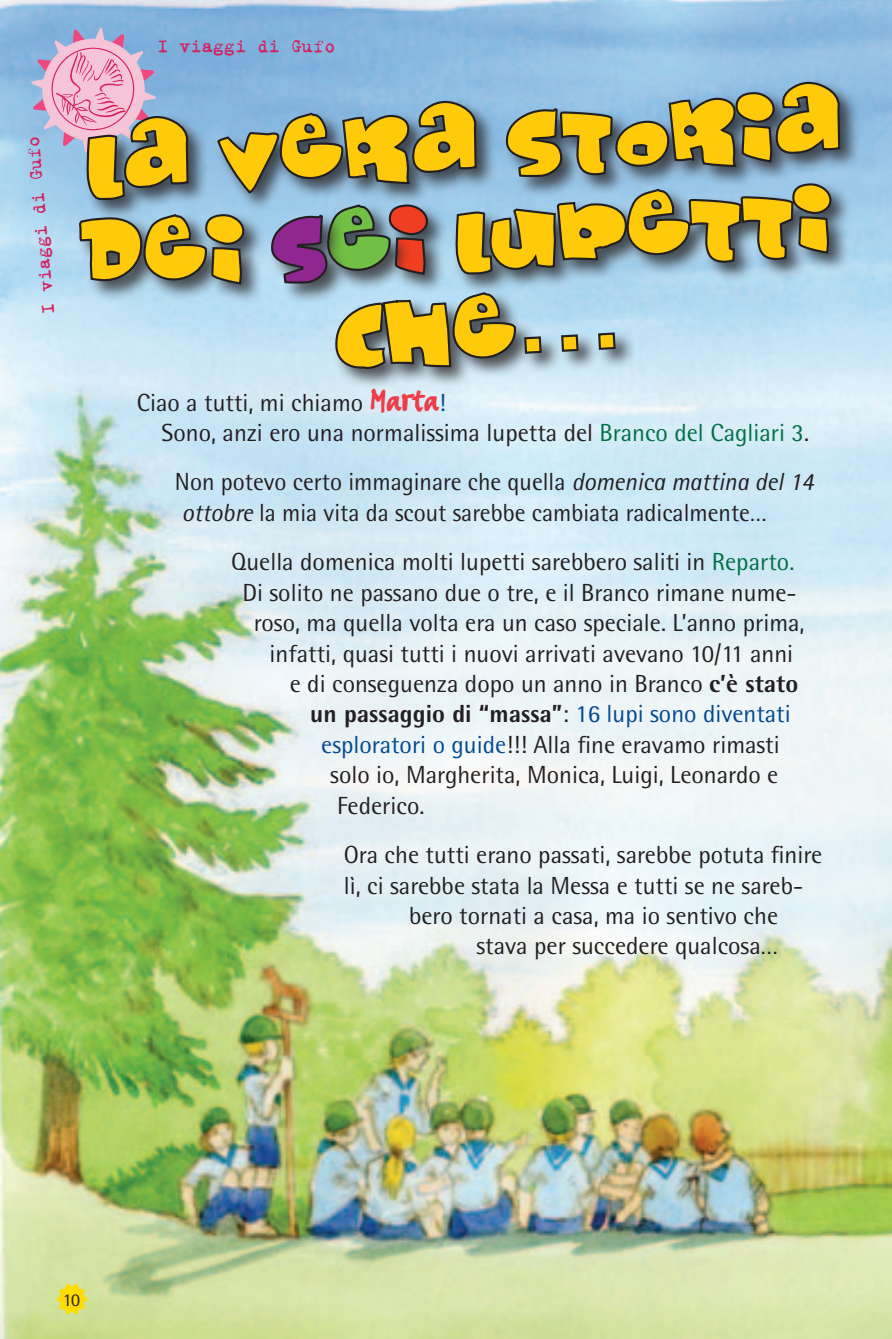
<style>
.page{position:relative;width:892px;height:1339px;background:#fff}
.page>*{position:absolute;margin:0;border:0;box-sizing:border-box;transform-origin:0 0}
.t1{font:24.75px/30.4px "Rotis Semi Sans";color:#231f20}
.t2{font:800 24.75px "Rotis Semi Sans";color:#231f20}
.t3{font:20.25px "Trixie";color:#d51e5d}
.t4{font:18px "Rotis Semi Sans";color:#231f20}
.s1{font-family:"Anna Erikrighthand";font-size:40.5px;color:#ee3d49}
.s2{color:#01498e}
.s3{color:#016f45}
.s4{font-style:italic}
.s5{font-weight:800}
.s6{font-weight:400}
.s7{font-weight:400;color:#01498e}
</style>
<div class="page">
<img style="left:0;top:0;width:892px;height:1338px">
<svg style="left:56px;top:1282px;width:32px;height:32px"></svg>
<svg style="left:30px;top:27px;width:126px;height:126px;background:#96add6"></svg>
<div style="left:43px;top:39px;width:101px;height:102px;background:#f5c4d6;border-radius:50%"></div>
<img style="left:49px;top:46px;width:89px;height:87px">
<div style="left:452px;top:179px;width:400px;height:116px;background:#231f20;opacity:.75"></div>
<div style="left:268px;top:211px;width:79px;height:92px;background:#231f20;opacity:.75"></div>
<svg style="left:272px;top:220px;width:558px;height:175px;background:#b2bba5"></svg>
<div style="left:75px;top:211px;width:189px;height:94px;background:#231f20;opacity:.75"></div>
<svg style="left:78px;top:213px;width:167px;height:104px;background:#b4b174"></svg>
<div style="left:83px;top:78px;width:778px;height:142px;background:#231f20;opacity:.75"></div>
<svg style="left:86px;top:51px;width:755px;height:164px;background:#a1ac93"></svg>
<p class="t3" style="left:35px;top:315px;width:180px;rotate:-95deg">I viaggi di Gufo</p>
<p class="t3" style="left:157px;top:33px;width:180px">I viaggi di Gufo</p>
<p class="t1" style="left:161px;top:387px;width:649px;text-indent:-25px">Ciao a tutti, mi chiamo <span class="s1">Marta</span><span class="s2">!<br></span>Sono, anzi ero una normalissima lupetta del <span class="s3">Branco del Cagliari 3</span>.</p>
<p class="t1" style="left:175px;top:466px;width:640px">Non potevo certo immaginare che quella <span class="s4">domenica mattina del 14 ottobre</span> la mia vita da scout sarebbe cambiata radicalmente…</p>
<p class="t1" style="left:231px;top:546px;width:564px">Quella domenica molti lupetti sarebbero saliti in <span class="s3">Reparto.</span></p>
<p class="t1" style="left:242px;top:577px;width:556px">Di solito ne passano due o tre, e il Branco rimane nume-</p>
<p class="t1" style="left:254px;top:607px;width:552px">roso, ma quella volta era un caso speciale. L’anno prima,</p>
<p class="t1" style="left:269px;top:637px;width:525px">infatti, quasi tutti i nuovi arrivati avevano 10/11 anni</p>
<p class="t1" style="left:290px;top:668px;width:510px">e di conseguenza dopo un anno in Branco <span class="s5">c’è stato</span></p>
<p class="t2" style="left:310px;top:698px;width:482px">un passaggio di “massa”<span class="s6">:</span> <span class="s7">16 lupi sono diventati</span></p>
<p class="t1" style="left:321px;top:729px;width:460px"><span class="s2">esploratori o guide</span>!!! Alla fine eravamo rimasti</p>
<p class="t1" style="left:330px;top:759px;width:449px">solo io, Margherita, Monica, Luigi, Leonardo e</p>
<p class="t1" style="left:337px;top:789px;width:89px">Federico.</p>
<p class="t1" style="left:344px;top:839px;width:480px">Ora che tutti erano passati, sarebbe potuta finire</p>
<p class="t1" style="left:344px;top:869px;width:461px">lì, ci sarebbe stata la Messa e tutti se ne sareb-</p>
<p class="t1" style="left:409px;top:900px;width:370px">bero tornati a casa, ma io sentivo che</p>
<p class="t1" style="left:476px;top:930px;width:303px">stava per succedere qualcosa…</p>
<p class="t4" style="left:63px;top:1288px;width:19px">10</p>
</div>
